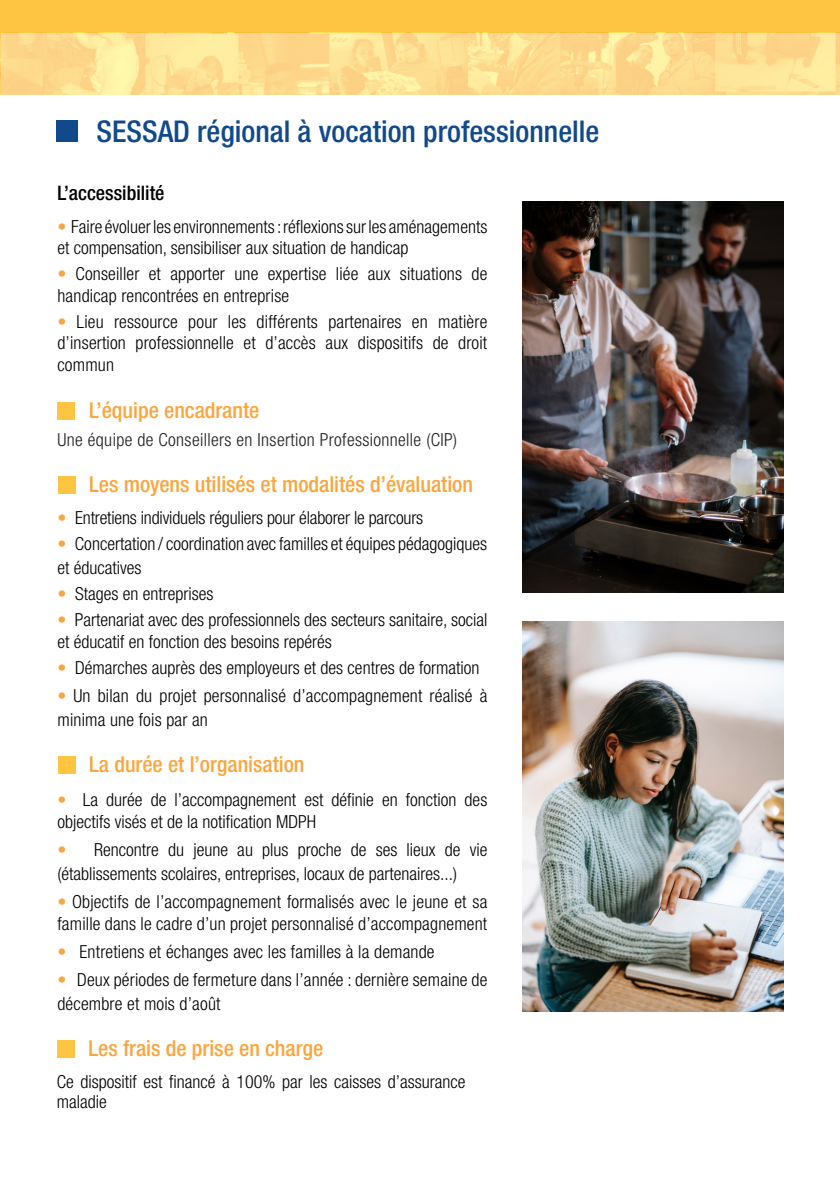
<style>
.page{position:relative;width:840px;height:1191px;background:#fff}
.page>*{position:absolute;margin:0;border:0;box-sizing:border-box;transform-origin:0 0}
.t1{font:500 condensed 30px "Helvetica Neue LT Std";color:#12498b}
.t2{font:500 condensed 22px "Helvetica Neue LT Std";color:#faa63f}
.t3{font:500 condensed 20px "Helvetica Neue LT Std";color:#000001}
.t4{font:300 condensed 18px/21.6px "Helvetica Neue LT Std";color:#000001}
.t5{font:300 condensed 18px "Helvetica Neue LT Std";letter-spacing:.02em;color:#231f20}
.s1{color:#faa63f}
</style>
<div class="page">
<div style="left:0;top:0;width:839px;height:32px;background:#fec542"></div>
<img style="left:0;top:32px;width:839px;height:62px">
<div style="left:57px;top:120px;width:21px;height:21px;background:#12498b"></div>
<img style="left:522px;top:621px;width:260px;height:390px">
<img style="left:522px;top:202px;width:260px;height:390px">
<div style="left:58px;top:476px;width:17px;height:17px;background:#fec542"></div>
<div style="left:57px;top:1040px;width:18px;height:17px;background:#fec542"></div>
<div style="left:57px;top:402px;width:18px;height:17px;background:#fec542"></div>
<div style="left:58px;top:756px;width:17px;height:17px;background:#fec542"></div>
<p class="t1" style="left:96px;top:113px;width:504px">SESSAD régional à vocation professionnelle</p>
<p class="t3" style="left:57px;top:181px;width:108px">L’accessibilité</p>
<p class="t4" style="left:57px;top:215px;width:431px"><span class="s1">•</span> Faire évoluer les environnements : réflexions sur les aménagements et compensation, sensibiliser aux situation de handicap</p>
<p class="t4" style="left:57px;top:263px;width:431px"><span class="s1">•</span> Conseiller et apporter une expertise liée aux situations de handicap rencontrées en entreprise</p>
<p class="t4" style="left:57px;top:310px;width:431px;text-align:justify"><span class="s1">•</span> Lieu ressource pour les différents partenaires en matière d’insertion professionnelle et d’accès aux dispositifs de droit commun</p>
<p class="t2" style="left:89px;top:397px;width:172px">L’équipe encadrante</p>
<p class="t5" style="left:57px;top:429px;width:401px">Une équipe de Conseillers en Insertion Professionnelle (CIP)</p>
<p class="t2" style="left:89px;top:471px;width:385px">Les moyens utilisés et modalités d’évaluation</p>
<p class="t4" style="left:57px;top:506px;width:367px"><span class="s1">•</span> Entretiens individuels réguliers pour élaborer le parcours</p>
<p class="t4" style="left:57px;top:531px;width:431px;line-height:24px"><span class="s1">•</span> Concertation / coordination avec familles et équipes pédagogiques et éducatives</p>
<p class="t4" style="left:57px;top:582px;width:157px"><span class="s1">•</span> Stages en entreprises</p>
<p class="t4" style="left:57px;top:608px;width:431px"><span class="s1">•</span> Partenariat avec des professionnels des secteurs sanitaire, social et éducatif en fonction des besoins repérés</p>
<p class="t4" style="left:57px;top:656px;width:423px"><span class="s1">•</span> Démarches auprès des employeurs et des centres de formation</p>
<p class="t4" style="left:57px;top:683px;width:431px;line-height:24px"><span class="s1">•</span> Un bilan du projet personnalisé d’accompagnement réalisé à minima une fois par an</p>
<p class="t2" style="left:89px;top:750px;width:217px">La durée et l’organisation</p>
<p class="t4" style="left:57px;top:788px;width:431px"><span class="s1">•</span> La durée de l’accompagnement est définie en fonction des objectifs visés et de la notification MDPH</p>
<p class="t4" style="left:57px;top:837px;width:431px;line-height:24px"><span class="s1">•</span> Rencontre du jeune au plus proche de ses lieux de vie (établissements scolaires, entreprises, locaux de partenaires...)</p>
<p class="t4" style="left:57px;top:890px;width:431px"><span class="s1">•</span> Objectifs de l’accompagnement formalisés avec le jeune et sa famille dans le cadre d’un projet personnalisé d’accompagnement</p>
<p class="t4" style="left:57px;top:940px;width:378px"><span class="s1">•</span> Entretiens et échanges avec les familles à la demande</p>
<p class="t4" style="left:57px;top:967px;width:431px;line-height:24px"><span class="s1">•</span> Deux périodes de fermeture dans l’année : dernière semaine de décembre et mois d’août</p>
<p class="t2" style="left:88px;top:1035px;width:236px">Les frais de prise en charge</p>
<p class="t4" style="left:57px;top:1071px;width:410px;line-height:20px">Ce dispositif est financé à 100% par les caisses d’assurance maladie</p>
</div>
